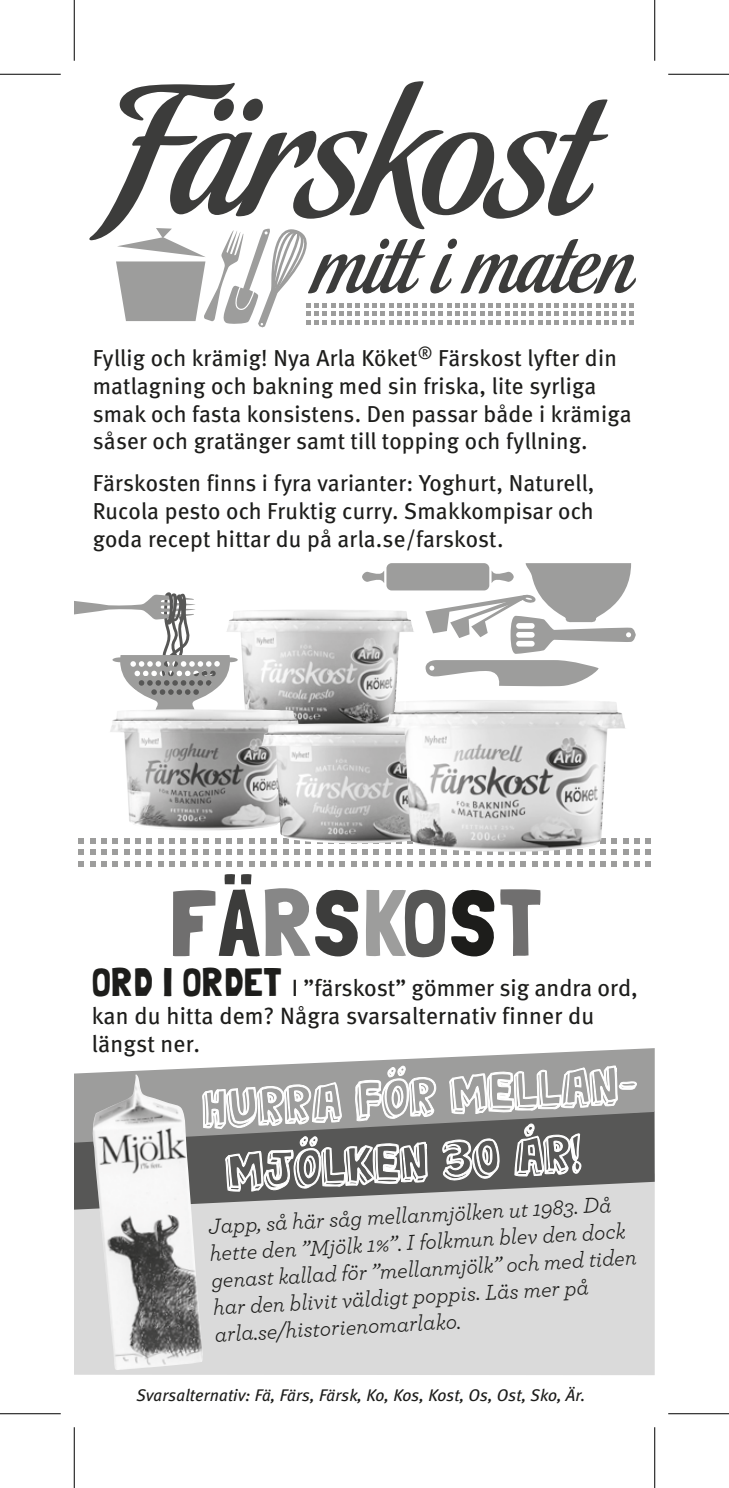
<style>
.page{position:relative;width:729px;height:1488px;background:#fff}
.page>*{position:absolute;margin:0;border:0;box-sizing:border-box;transform-origin:0 0}
.t1{font:216.22px "Malbeck";color:#3c3c3b}
.t2{font:100.8px "Malbeck";color:#3c3c3b}
.t3{font:94.5px "Londrina Solid";letter-spacing:.01em;color:#706f6f}
.t4{font:23.62px/28.3px "Meta";letter-spacing:.005em;color:#1d1d1b}
.t5{font:23.18px/27.7px "Meta";letter-spacing:.01em;color:#1d1d1b}
.t6{font:italic 22.5px/27px "Archer";color:#1d1d1b}
.t7{font:italic 16.88px "Meta";letter-spacing:.01em;color:#1d1d1b}
.s1{color:#3c3c3b}
.s2{color:#878787}
.s3{color:#9d9d9c}
.s4{color:#575756}
.s5{color:#1d1d1b}
.s6{font-family:"Londrina Solid";font-size:39.6px}
</style>
<div class="page">
<img style="left:238px;top:610px;width:176px;height:113px">
<svg style="left:79px;top:838px;width:5px;height:6px"></svg>
<svg style="left:90px;top:838px;width:17px;height:6px"></svg>
<svg style="left:113px;top:838px;width:5px;height:6px"></svg>
<svg style="left:124px;top:838px;width:17px;height:6px"></svg>
<svg style="left:147px;top:838px;width:5px;height:6px"></svg>
<svg style="left:158px;top:838px;width:17px;height:6px"></svg>
<svg style="left:181px;top:838px;width:5px;height:6px"></svg>
<svg style="left:192px;top:838px;width:17px;height:6px"></svg>
<svg style="left:215px;top:838px;width:5px;height:6px"></svg>
<svg style="left:226px;top:838px;width:17px;height:6px"></svg>
<svg style="left:249px;top:838px;width:5px;height:6px"></svg>
<svg style="left:260px;top:843px;width:17px;height:1px"></svg>
<svg style="left:294px;top:843px;width:17px;height:1px"></svg>
<svg style="left:328px;top:843px;width:17px;height:1px"></svg>
<svg style="left:362px;top:843px;width:17px;height:1px"></svg>
<svg style="left:79px;top:850px;width:5px;height:5px"></svg>
<svg style="left:90px;top:850px;width:17px;height:5px"></svg>
<svg style="left:113px;top:850px;width:5px;height:5px"></svg>
<svg style="left:124px;top:850px;width:17px;height:5px"></svg>
<svg style="left:147px;top:850px;width:5px;height:5px"></svg>
<svg style="left:158px;top:850px;width:17px;height:5px"></svg>
<svg style="left:181px;top:850px;width:5px;height:5px"></svg>
<svg style="left:192px;top:850px;width:17px;height:5px"></svg>
<svg style="left:215px;top:850px;width:5px;height:5px"></svg>
<svg style="left:226px;top:850px;width:17px;height:5px"></svg>
<svg style="left:249px;top:850px;width:5px;height:5px"></svg>
<svg style="left:260px;top:850px;width:17px;height:5px"></svg>
<svg style="left:283px;top:850px;width:5px;height:5px"></svg>
<svg style="left:294px;top:850px;width:17px;height:5px"></svg>
<svg style="left:317px;top:850px;width:5px;height:5px"></svg>
<svg style="left:328px;top:850px;width:17px;height:5px"></svg>
<svg style="left:351px;top:850px;width:5px;height:5px"></svg>
<svg style="left:362px;top:850px;width:17px;height:5px"></svg>
<svg style="left:385px;top:852px;width:17px;height:3px"></svg>
<svg style="left:408px;top:852px;width:5px;height:3px"></svg>
<svg style="left:419px;top:852px;width:17px;height:3px"></svg>
<svg style="left:442px;top:852px;width:5px;height:3px"></svg>
<svg style="left:453px;top:852px;width:17px;height:3px"></svg>
<svg style="left:476px;top:852px;width:5px;height:3px"></svg>
<svg style="left:79px;top:861px;width:5px;height:6px"></svg>
<svg style="left:90px;top:861px;width:17px;height:6px"></svg>
<svg style="left:113px;top:861px;width:5px;height:6px"></svg>
<svg style="left:124px;top:861px;width:17px;height:6px"></svg>
<svg style="left:147px;top:861px;width:5px;height:6px"></svg>
<svg style="left:158px;top:861px;width:17px;height:6px"></svg>
<svg style="left:181px;top:861px;width:5px;height:6px"></svg>
<svg style="left:192px;top:861px;width:17px;height:6px"></svg>
<svg style="left:215px;top:861px;width:5px;height:6px"></svg>
<svg style="left:226px;top:861px;width:17px;height:6px"></svg>
<svg style="left:249px;top:861px;width:5px;height:6px"></svg>
<svg style="left:260px;top:861px;width:17px;height:6px"></svg>
<svg style="left:283px;top:861px;width:5px;height:6px"></svg>
<svg style="left:294px;top:861px;width:17px;height:6px"></svg>
<svg style="left:317px;top:861px;width:5px;height:6px"></svg>
<svg style="left:328px;top:861px;width:17px;height:6px"></svg>
<svg style="left:351px;top:861px;width:5px;height:6px"></svg>
<svg style="left:362px;top:861px;width:17px;height:6px"></svg>
<svg style="left:385px;top:861px;width:17px;height:6px"></svg>
<svg style="left:408px;top:861px;width:5px;height:6px"></svg>
<svg style="left:419px;top:861px;width:17px;height:6px"></svg>
<svg style="left:442px;top:861px;width:5px;height:6px"></svg>
<svg style="left:453px;top:861px;width:17px;height:6px"></svg>
<svg style="left:476px;top:861px;width:5px;height:6px"></svg>
<svg style="left:634px;top:838px;width:17px;height:6px"></svg>
<svg style="left:487px;top:852px;width:28px;height:3px"></svg>
<svg style="left:521px;top:852px;width:5px;height:3px"></svg>
<svg style="left:532px;top:852px;width:17px;height:3px"></svg>
<svg style="left:555px;top:852px;width:5px;height:3px"></svg>
<svg style="left:566px;top:852px;width:17px;height:3px"></svg>
<svg style="left:589px;top:852px;width:5px;height:3px"></svg>
<svg style="left:600px;top:852px;width:17px;height:3px"></svg>
<svg style="left:623px;top:850px;width:5px;height:5px"></svg>
<svg style="left:634px;top:850px;width:17px;height:5px"></svg>
<svg style="left:487px;top:861px;width:28px;height:6px"></svg>
<svg style="left:521px;top:861px;width:5px;height:6px"></svg>
<svg style="left:532px;top:861px;width:17px;height:6px"></svg>
<svg style="left:555px;top:861px;width:5px;height:6px"></svg>
<svg style="left:566px;top:861px;width:17px;height:6px"></svg>
<svg style="left:589px;top:861px;width:5px;height:6px"></svg>
<svg style="left:600px;top:861px;width:17px;height:6px"></svg>
<svg style="left:623px;top:861px;width:5px;height:6px"></svg>
<svg style="left:634px;top:861px;width:17px;height:6px"></svg>
<div style="left:74px;top:1210px;width:128px;height:165px;background:#dadada"></div>
<svg style="left:74px;top:1143px;width:18px;height:67px"></svg>
<svg style="left:74px;top:1048px;width:581px;height:95px"></svg>
<svg style="left:202px;top:1062px;width:342px;height:313px;background:#bebebd"></svg>
<svg style="left:536px;top:1065px;width:119px;height:310px;background:#bababa"></svg>
<svg style="left:116px;top:228px;width:327px;height:99px"></svg>
<svg style="left:447px;top:303px;width:186px;height:21px"></svg>
<svg style="left:426px;top:660px;width:173px;height:27px"></svg>
<svg style="left:74px;top:592px;width:164px;height:117px"></svg>
<div style="left:386px;top:563px;width:103px;height:27px;background:#9d9d9c;border-radius:5px"></div>
<svg style="left:362px;top:571px;width:22px;height:12px"></svg>
<svg style="left:425px;top:563px;width:211px;height:91px"></svg>
<img style="left:92px;top:1075px;width:112px;height:295px">
<img style="left:110px;top:709px;width:192px;height:121px">
<img style="left:260px;top:723px;width:124px;height:120px">
<img style="left:384px;top:700px;width:243px;height:152px">
<hr style="left:0;top:74px;width:61px;height:1px;background:#000">
<hr style="left:668px;top:74px;width:61px;height:1px;background:#000">
<hr style="left:0;top:1413px;width:61px;height:1px;background:#000">
<hr style="left:668px;top:1413px;width:61px;height:1px;background:#000">
<hr style="left:74px;top:0;width:1px;height:61px;background:#000">
<hr style="left:74px;top:1427px;width:1px;height:61px;background:#000">
<hr style="left:654px;top:0;width:1px;height:61px;background:#000">
<hr style="left:654px;top:1427px;width:1px;height:61px;background:#000">
<h1 class="t1" style="left:100px;top:42px;width:487px">Färskost</h1>
<h2 class="t2" style="left:312px;top:212px;width:322px">mitt i maten</h2>
<p class="t5" style="left:93px;top:344px;width:540px">Fyllig och krämig! Nya Arla Köket<sup>®</sup> Färskost lyfter din matlagning och bakning med sin friska, lite syrliga smak och fasta konsistens. Den passar både i krämiga såser och gratänger samt till topping och fyllning.</p>
<p class="t5" style="left:93px;top:469px;width:503px;text-align:justify">Färskosten finns i fyra varianter: Yoghurt, Naturell, Rucola pesto och Fruktig curry. Smakkompisar och goda recept hittar du på arla.se/farskost.</p>
<h3 class="t3" style="left:170px;top:867px;width:374px">F<span class="s1">Ä</span><span class="s2">R</span><span class="s1">S</span><span class="s3">K</span><span class="s4">O</span><span class="s5">S</span>T</h3>
<p class="t4" style="left:92px;top:973px;width:548px"><span class="s6">ORD I ORDET</span> I ”färskost” gömmer sig andra ord, kan du hitta dem? Några svarsalternativ finner du längst ner.</p>
<p class="t6" style="left:207px;top:1211px;width:428px;rotate:-3deg">Japp, så här såg mellanmjölken ut 1983. Då hette den ”Mjölk 1%”. I folkmun blev den dock genast kallad för ”mellanmjölk” och med tiden har den blivit väldigt poppis. Läs mer på arla.se/historienomarlako.</p>
<p class="t7" style="left:136px;top:1384px;width:450px">Svarsalternativ: Fä, Färs, Färsk, Ko, Kos, Kost, Os, Ost, Sko, Är.</p>
</div>
